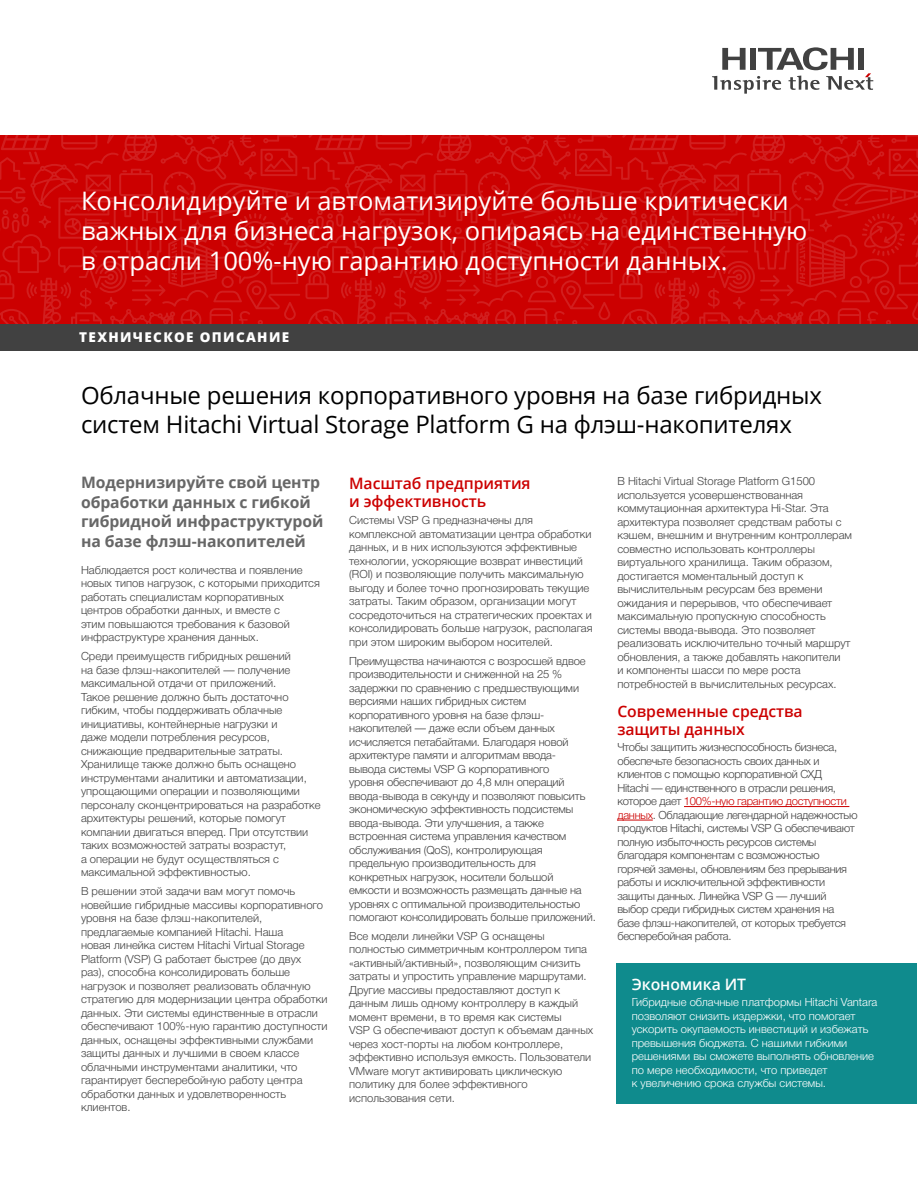
<style>
.page{position:relative;width:918px;height:1188px;background:#fff}
.page>*{position:absolute;margin:0;border:0;box-sizing:border-box;transform-origin:0 0}
.Lead_Paragraph{font:25.5px/30px "Open Sans";color:#fff}
.t1{font:24px/28.5px "Open Sans";letter-spacing:-.01em;color:#000101}
.Subtitle{font:700 15.75px/19.5px "Open Sans";letter-spacing:-.005em;color:#676767}
.Primary_Subhead{font:600 15.75px/18px "Open Sans";letter-spacing:-.005em;color:#c00}
.Primary_Subhead_-_Wh{font:600 15.75px "Open Sans";letter-spacing:-.005em;color:#fff}
.t2{font:800 13.5px "Open Sans";letter-spacing:.1em;color:#fff}
.Body{font:300 11.25px/13.5px "Helvetica Neue Cyr";color:#414141}
.Body-2{font:300 11.25px/13.5px "Helvetica Neue Cyr";letter-spacing:-.025em;color:#414141}
.Body-3{font:300 11.25px/13.5px "Helvetica Neue Cyr";color:#fff}
.s1{color:#c00}
</style>
<div class="page">
<svg style="left:712px;top:47px;width:161px;height:47px"></svg>
<svg style="left:0;top:135px;width:918px;height:189px;background:#cd0606"></svg>
<div style="left:0;top:324px;width:918px;height:27px;background:#414141"></div>
<hr style="left:684px;top:806px;width:165px;height:1px;background:#c00">
<hr style="left:617px;top:820px;width:36px;height:1px;background:#c00">
<div style="left:616px;top:964px;width:301px;height:140px;background:#0f8b8d"></div>
<p class="Lead_Paragraph" style="left:81px;top:185px;width:728px">Консолидируйте и автоматизируйте больше критически важных для бизнеса нагрузок, опираясь на единственную в отрасли 100%-ную гарантию доступности данных.</p>
<p class="t2" style="left:79px;top:327px;width:211px">ТЕХНИЧЕСКОЕ ОПИСАНИЕ</p>
<p class="t1" style="left:81px;top:381px;width:742px">Облачные решения корпоративного уровня на базе гибридных систем Hitachi Virtual Storage Platform G на флэш-накопителях</p>
<p class="Subtitle" style="left:81px;top:472px;width:244px">Модернизируйте свой центр обработки данных с гибкой гибридной инфраструктурой на базе флэш-накопителей</p>
<p class="Body" style="left:81px;top:563px;width:240px">Наблюдается рост количества и появление новых типов нагрузок, с которыми приходится работать специалистам корпоративных центров обработки данных, и вместе с<br>этим повышаются требования к базовой инфраструктуре хранения данных.</p>
<p class="Body" style="left:81px;top:650px;width:241px">Среди преимуществ гибридных решений<br>на базе флэш-накопителей — получение максимальной отдачи от приложений.<br>Такое решение должно быть достаточно гибким, чтобы поддерживать облачные инициативы, контейнерные нагрузки и<br>даже модели потребления ресурсов, снижающие предварительные затраты.<br>Хранилище также должно быть оснащено инструментами аналитики и автоматизации, упрощающими операции и позволяющими персоналу сконцентрироваться на разработке архитектуры решений, которые помогут компании двигаться вперед. При отсутствии таких возможностей затраты возрастут,<br>а операции не будут осуществляться с максимальной эффективностью.</p>
<p class="Body" style="left:81px;top:884px;width:248px">В решении этой задачи вам могут помочь новейшие гибридные массивы корпоративного уровня на базе флэш-накопителей, предлагаемые компанией Hitachi. Наша<br>новая линейка систем Hitachi Virtual Storage Platform (VSP) G работает быстрее (до двух раз), способна консолидировать больше нагрузок и позволяет реализовать облачную стратегию для модернизации центра обработки данных. Эти системы единственные в отрасли обеспечивают 100%-ную гарантию доступности данных, оснащены эффективными службами защиты данных и лучшими в своем классе облачными инструментами аналитики, что гарантирует бесперебойную работу центра обработки данных и удовлетворенность клиентов.</p>
<p class="Primary_Subhead" style="left:349px;top:474px;width:183px">Масштаб предприятия и эффективность</p>
<p class="Body" style="left:349px;top:514px;width:245px">Системы VSP G предназначены для комплексной автоматизации центра обработки данных, и в них используются эффективные технологии, ускоряющие возврат инвестиций (ROI) и позволяющие получить максимальную выгоду и более точно прогнозировать текущие затраты. Таким образом, организации могут сосредоточиться на стратегических проектах и консолидировать больше нагрузок, располагая при этом широким выбором носителей.</p>
<p class="Body" style="left:349px;top:654px;width:248px">Преимущества начинаются с возросшей вдвое производительности и сниженной на 25 % задержки по сравнению с предшествующими версиями наших гибридных систем корпоративного уровня на базе флэш&shy;накопителей — даже если объем данных исчисляется петабайтами. Благодаря новой архитектуре памяти и алгоритмам ввода-<br>вывода системы VSP G корпоративного<br>уровня обеспечивают до 4,8 млн операций ввода-вывода в секунду и позволяют повысить экономическую эффективность подсистемы ввода-вывода. Эти улучшения, а также встроенная система управления качеством обслуживания (QoS), контролирующая предельную производительность для конкретных нагрузок, носители большой емкости и возможность размещать данные на уровнях с оптимальной производительностью помогают консолидировать больше приложений.</p>
<p class="Body" style="left:349px;top:929px;width:246px">Все модели линейки VSP G оснащены полностью симметричным контроллером типа «активный/активный», позволяющим снизить затраты и упростить управление маршрутами.<br>Другие массивы предоставляют доступ к данным лишь одному контроллеру в каждый момент времени, в то время как системы<br>VSP G обеспечивают доступ к объемам данных через хост-порты на любом контроллере, эффективно используя емкость. Пользователи VMware могут активировать циклическую политику для более эффективного использования сети.</p>
<p class="Body" style="left:617px;top:475px;width:236px">В Hitachi Virtual Storage Platform G1500 используется усовершенствованная коммутационная архитектура Hi-Star. Эта архитектура позволяет средствам работы с кэшем, внешним и внутренним контроллерам совместно использовать контроллеры виртуального хранилища. Таким образом, достигается моментальный доступ к вычислительным ресурсам без времени ожидания и перерывов, что обеспечивает максимальную пропускную способность системы ввода-вывода. Это позволяет реализовать исключительно точный маршрут обновления, а также добавлять накопители<br>и компоненты шасси по мере роста потребностей в вычислительных ресурсах.</p>
<p class="Primary_Subhead" style="left:617px;top:702px;width:187px">Современные средства защиты данных</p>
<p class="Body-2" style="left:617px;top:741px;width:242px">Чтобы защитить жизнеспособность бизнеса, обеспечьте безопасность своих данных и клиентов с помощью корпоративной СХД<br>Hitachi — единственного в отрасли решения, которое дает <span class="s1">100%-ную гарантию доступности данных</span>. Обладающие легендарной надежностью продуктов Hitachi, системы VSP G обеспечивают полную избыточность ресурсов системы благодаря компонентам с возможностью горячей замены, обновлениям без прерывания работы и исключительной эффективности защиты данных. Линейка VSP G — лучший выбор среди гибридных систем хранения на базе флэш-накопителей, от которых требуется бесперебойная работа.</p>
<p class="Primary_Subhead_-_Wh" style="left:632px;top:973px;width:116px">Экономика ИТ</p>
<p class="Body-3" style="left:632px;top:996px;width:247px">Гибридные облачные платформы Hitachi Vantara позволяют снизить издержки, что помогает ускорить окупаемость инвестиций и избежать превышения бюджета. С нашими гибкими решениями вы сможете выполнять обновление по мере необходимости, что приведет<br>к увеличению срока службы системы.</p>
</div>
